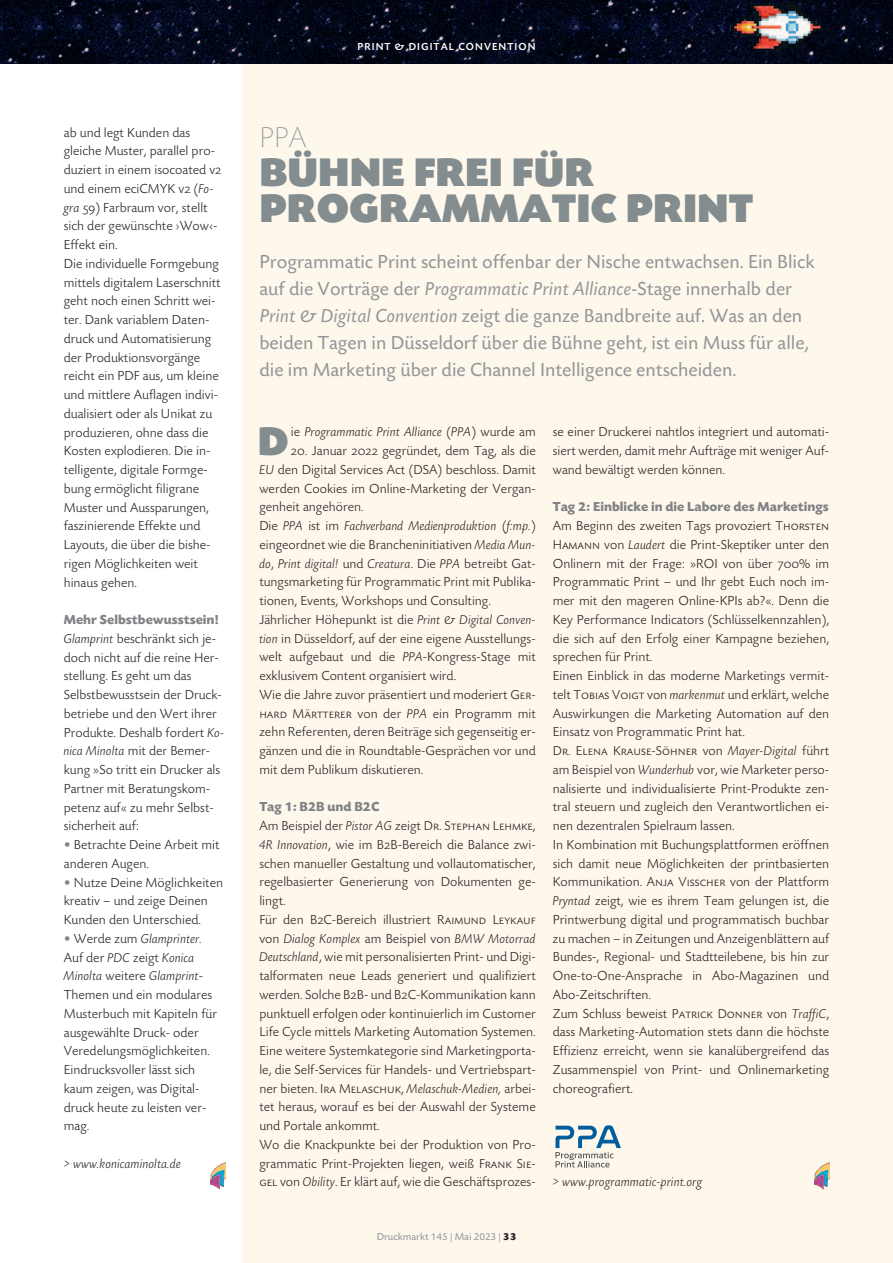
<style>
.page{position:relative;width:893px;height:1263px;background:#fff}
.page>*{position:absolute;margin:0;border:0;box-sizing:border-box;transform-origin:0 0}
.t1{font:42px/36px "Today SB Ultra";color:#838c8e}
.t2{font:300 expanded 30px "Today SB";color:#939598}
.t3{font:19.5px/27px "Today SB";color:#939598}
.t4{font:300 13.5px/18.8px "Today SB";color:#231f20}
.t5{font:italic 300 13.5px "Today SB";color:#231f20}
.t6{font:13.5px "Today SB Caps Lig";color:#231f20}
.t7{font:10.5px "Today SB";color:#939598}
.t8{font:500 10.5px "Today SB";letter-spacing:.1em;color:#fff}
.s1{font-family:"Today SB Caps Lig";font-weight:400}
.s2{font-style:italic}
.s3{font-weight:700;color:#808285}
.s4{color:#808285}
.s5{font-style:normal}
.s6{font-weight:700;color:#231f20}
.s7{font-family:"Today SB";font-weight:300}
.s8{font-family:"Today SB";font-weight:300;font-style:italic}
</style>
<div class="page">
<div style="left:242px;top:0;width:651px;height:1263px;background:#fef8ec"></div>
<img style="left:0;top:0;width:893px;height:64px">
<img style="left:210px;top:1162px;width:15px;height:28px">
<img style="left:814px;top:1162px;width:15px;height:28px">
<svg style="left:555px;top:1125px;width:66px;height:42px"></svg>
<p class="t4" style="left:64px;top:124px;width:159px">ab und legt Kunden das gleiche Muster, parallel pro&shy;duziert in einem isocoated v<span class="s1">2 </span>und einem eciCMYK v<span class="s1">2</span> (<span class="s2">Fo&shy;gra</span> <span class="s1">59</span>) Farbraum vor, stellt sich der gewünschte ›Wow‹-<br>Effekt ein.<br>Die individuelle Formgebung mittels digitalem Laserschnitt geht noch einen Schritt wei&shy;ter. Dank variablem Daten&shy;druck und Automatisierung der Produktionsvorgänge reicht ein PDF aus, um kleine und mittlere Auflagen indivi&shy;dualisiert oder als Unikat zu produzieren, ohne dass die<br>Kosten explodieren. Die in&shy;telligente, digitale Formge&shy;bung ermöglicht filigrane<br>Muster und Aussparungen, faszinierende Effekte und<br>Layouts, die über die bishe&shy;rigen Möglichkeiten weit hinaus gehen.</p>
<p class="t4" style="left:64px;top:612px;width:162px"><span class="s3">Mehr Selbstbewusstsein!<br></span><span class="s2">Glamprint</span> beschränkt sich je&shy;doch nicht auf die reine Her&shy;stellung. Es geht um das<br>Selbstbewusstsein der Druck&shy;betriebe und den Wert ihrer<br>Produkte. Deshalb fordert <span class="s2">Ko&shy;nica Minolta</span> mit der Bemer&shy;kung »So tritt ein Drucker als<br>Partner mit Beratungskom&shy;petenz auf« zu mehr Selbst&shy;sicherheit auf:</p>
<p class="t4" style="left:64px;top:837px;width:157px"><span class="s4">•</span> Betrachte Deine Arbeit mit anderen Augen.</p>
<p class="t4" style="left:64px;top:874px;width:161px"><span class="s4">•</span> Nutze Deine Möglichkeiten kreativ – und zeige Deinen<br>Kunden den Unterschied.</p>
<p class="t4" style="left:64px;top:930px;width:155px"><span class="s4">•</span> Werde zum <span class="s2">Glamprinter.<br></span>Auf der <span class="s2">PDC</span> zeigt <span class="s2">Konica<br>Minolta</span> weitere <span class="s2">Glamprint</span>-<br>Themen und ein modulares<br>Musterbuch mit Kapiteln für ausgewählte Druck- oder<br>Veredelungsmöglichkeiten.<br>Eindrucksvoller lässt sich kaum zeigen, was Digital&shy;druck heute zu leisten ver&shy;mag.</p>
<p class="t5" style="left:64px;top:1155px;width:119px">&gt; www.konicaminolta.de</p>
<p class="t8" style="left:357px;top:42px;width:180px">PRINT &amp; DIGITAL CONVENTION</p>
<h2 class="t2" style="left:259px;top:120px;width:49px">PPA</h2>
<h1 class="t1" style="left:259px;top:154px;width:495px">BÜHNE FREI FÜR<br>PROGRAMMATIC PRINT</h1>
<p class="t3" style="left:259px;top:250px;width:557px">Programmatic Print scheint offenbar der Nische entwachsen. Ein Blick auf die Vorträge der <span class="s2">Programmatic Print Alliance</span>-Stage innerhalb der <span class="s2">Print &amp; Digital Convention</span> zeigt die ganze Bandbreite auf. Was an den beiden Tagen in Düsseldorf über die Bühne geht, ist ein Muss für alle, die im Marketing über die Channel Intelligence entscheiden.</p>
<p class="t5" style="left:291px;top:424px;width:246px"><span class="s5">ie</span> Programmatic Print Alliance <span class="s5">(</span>PPA<span class="s5">) wurde am</span></p>
<p class="t4" style="left:259px;top:443px;width:278px;text-indent:32px"><span class="s1">20</span>. Januar <span class="s1">2022</span> gegründet, dem Tag, als die <span class="s2">EU</span> den Digital Services Act (DSA) beschloss. Damit werden Cookies im Online-Marketing der Vergan&shy;genheit angehören.<br>Die <span class="s2">PPA</span> ist im <span class="s2">Fachverband Medienproduktion</span> (<span class="s2">f:mp.</span>) eingeordnet wie die Brancheninitiativen <span class="s2">Media Mun&shy;do</span>, <span class="s2">Print digital!</span> und <span class="s2">Creatura</span>. Die <span class="s2">PPA</span> betreibt Gat&shy;tungsmarketing für Programmatic Print mit Publika&shy;tionen, Events, Workshops und Consulting.<br>Jährlicher Höhepunkt ist die <span class="s2">Print &amp; Digital Conven&shy;tion</span> in Düsseldorf, auf der eine eigene Ausstellungs&shy;welt aufgebaut und die <span class="s2">PPA</span>-Kongress-Stage mit exklusivem Content organisiert wird.<br>Wie die Jahre zuvor präsentiert und moderiert <span class="s1">Ger&shy;hard Märtterer</span> von der <span class="s2">PPA</span> ein Programm mit zehn referenten, deren Beiträge sich gegenseitig er&shy;gänzen und die in roundtable-Gesprächen vor und mit dem Publikum diskutieren.</p>
<p class="t4" style="left:259px;top:799px;width:278px"><span class="s3">Tag 1: B2B und B2C<br></span>Am Beispiel der <span class="s2">Pistor AG</span> zeigt <span class="s1">Dr. Stephan Lehmke, </span><span class="s2">4R Innovation</span>, wie im B<span class="s1">2</span>B-Bereich die Balance zwi&shy;schen manueller Gestaltung und vollautomatischer, regelbasierter Generierung von Dokumenten ge&shy;lingt.<br>Für den B<span class="s1">2</span>C-Bereich illustriert <span class="s1">Raimund Leykauf </span>von <span class="s2">Dialog Komplex</span> am Beispiel von <span class="s2">BMW Motorrad Deutschland</span>, wie mit personalisierten Print- und Digi&shy;talformaten neue Leads generiert und qualifiziert werden. Solche B<span class="s1">2</span>B- und B<span class="s1">2</span>C-Kommunikation kann punktuell erfolgen oder kontinuierlich im Customer Life Cycle mittels Marketing Automation Systemen.<br>Eine weitere Systemkategorie sind Marketingporta&shy;le, die Self-Services für Handels- und Vertriebspart&shy;ner bieten. <span class="s1">Ira Melaschuk,</span> <span class="s2">Melaschuk-Medien,</span> arbei&shy;tet heraus, worauf es bei der Auswahl der Systeme und Portale ankommt.<br>Wo die Knackpunkte bei der Produktion von Pro&shy;grammatic Print-Projekten liegen, weiß <span class="s1">Frank Sie&shy;gel</span> von <span class="s2">Obility</span>. Er klärt auf, wie die Geschäftsprozes-</p>
<h1 class="t1" style="left:258px;top:422px;width:32px">D</h1>
<p class="t7" style="left:377px;top:1233px;width:141px">Druckmarkt 145 | Mai 2023 | <span class="s6">33</span></p>
<p class="t4" style="left:553px;top:424px;width:278px;text-align:justify">se einer Druckerei nahtlos integriert und automati&shy;siert werden, damit mehr Aufträge mit weniger Auf&shy;wand bewältigt werden können.</p>
<p class="t4" style="left:553px;top:499px;width:278px"><span class="s3">Tag 2: Einblicke in die Labore des Marketings </span>Am Beginn des zweiten Tags provoziert <span class="s1">Thorsten Hamann</span> von <span class="s2">Laudert</span> die Print-Skeptiker unter den Onlinern mit der Frage: »rOI von über <span class="s1">700</span>% im Programmatic Print – und Ihr gebt Euch noch im&shy;mer mit den mageren Online-KPIs ab?«. Denn die Key Performance Indicators (Schlüsselkennzahlen), die sich auf den Erfolg einer Kampagne beziehen, sprechen für Print.<br>Einen Einblick in das moderne Marketings vermit&shy;telt <span class="s1">Tobias Voigt</span> von <span class="s2">markenmut</span> und erklärt, welche Auswirkungen die Marketing Automation auf den Einsatz von Programmatic Print hat.</p>
<p class="t6" style="left:553px;top:743px;width:278px">Dr. Elena Krause-Söhner <span class="s7">von</span> <span class="s8">Mayer-Digital</span> <span class="s7">führt</span></p>
<p class="t4" style="left:553px;top:761px;width:278px">am Beispiel von <span class="s2">Wunderhub</span> vor, wie Marketer perso&shy;nalisierte und individualisierte Print-Produkte zen&shy;tral steuern und zugleich den Verantwortlichen ei&shy;nen dezentralen Spielraum lassen.<br>In Kombination mit Buchungsplattformen eröffnen sich damit neue Möglichkeiten der printbasierten Kommunikation. <span class="s1">Anja Visscher</span> von der Plattform <span class="s2">Pryntad</span> zeigt, wie es ihrem Team gelungen ist, die Printwerbung digital und programmatisch buchbar zu machen – in Zeitungen und Anzeigenblättern auf Bundes-, regional- und Stadtteilebene, bis hin zur One-to-One-Ansprache in Abo-Magazinen und Abo-Zeitschriften.<br>Zum Schluss beweist <span class="s1">Patrick Donner</span> von <span class="s2">TraffiC</span>, dass Marketing-Automation stets dann die höchste Effizienz erreicht, wenn sie kanalübergreifend das Zusammenspiel von Print- und Onlinemarketing choreografiert.</p>
<p class="t5" style="left:553px;top:1174px;width:151px">&gt; www.programmatic-print.org</p>
</div>
